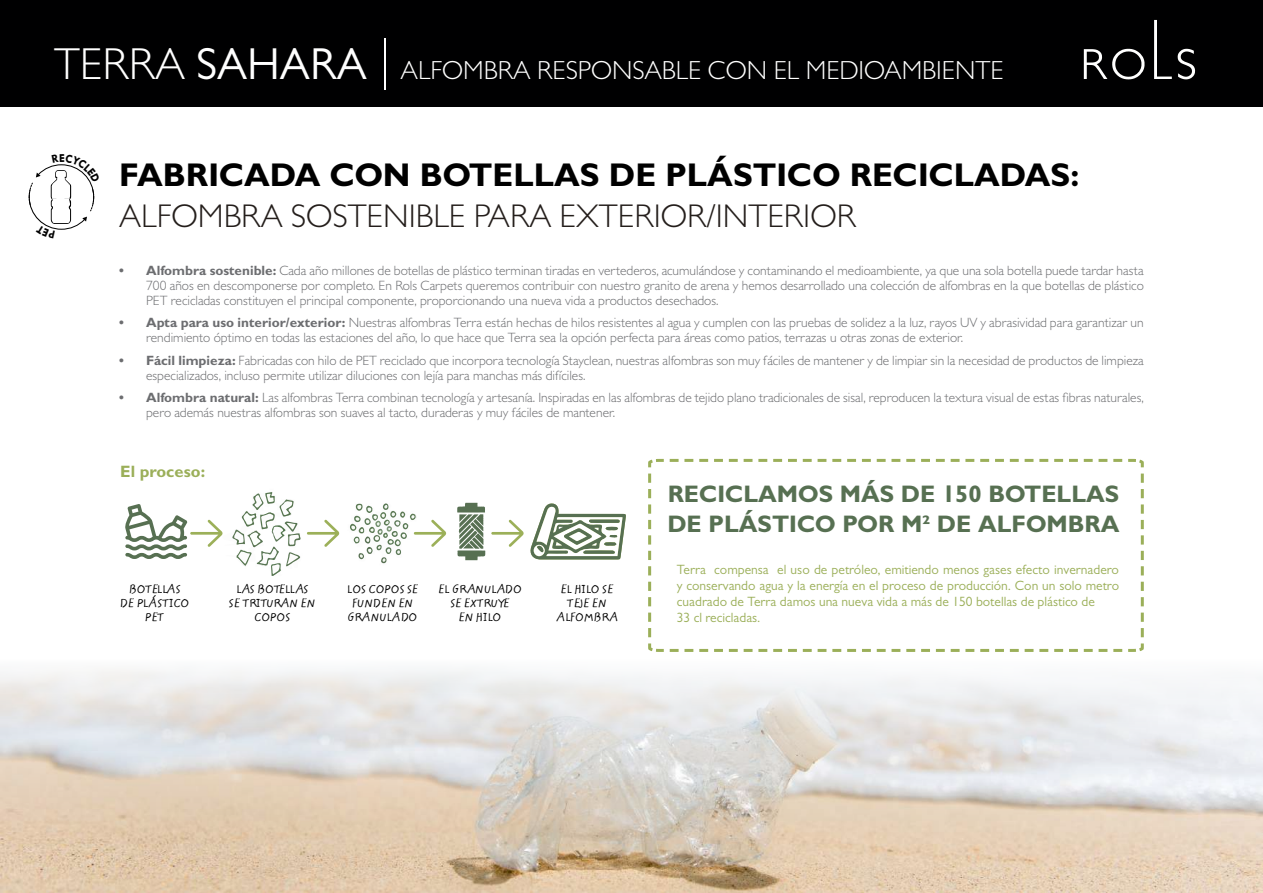
<style>
.page{position:relative;width:1263px;height:893px;background:#fff}
.page>*{position:absolute;margin:0;border:0;box-sizing:border-box;transform-origin:0 0}
.t1{font:700 33px "Gill Sans MT Pro";color:#000}
.t2{font:300 33px "Gill Sans MT Pro";color:#241e1b}
.t3{font:300 26.25px "Gill Sans MT Pro";color:#fff}
.t4{font:700 24px/30px "Gill Sans MT Pro";color:#577052}
.t5{font:700 16.5px "Gill Sans MT Pro";color:#9baf59}
.t6{font:300 13.5px/15px "Gill Sans MT Pro";color:#6c6d70}
.t7{font:13.5px/16.2px "Gill Sans MT Pro";color:#9baf59}
.t8{font:11.55px/13.8px "ITC Zemke Hand W01";color:#000;text-align:center}
.s1{font-size:45px}
.s2{font-weight:400;font-size:45px}
.s3{font-weight:700}
</style>
<div class="page">
<div style="left:0;top:0;width:1263px;height:106px;background:#000001"></div>
<svg style="left:1154px;top:20px;width:41px;height:59px"></svg>
<svg style="left:1084px;top:49px;width:61px;height:30px"></svg>
<img style="left:0;top:670px;width:1263px;height:223px">
<svg style="left:648px;top:458px;width:496px;height:194px"></svg>
<svg style="left:457px;top:503px;width:28px;height:57px"></svg>
<svg style="left:491px;top:503px;width:135px;height:56px"></svg>
<svg style="left:350px;top:503px;width:96px;height:61px"></svg>
<svg style="left:125px;top:492px;width:214px;height:84px"></svg>
<hr style="left:384px;top:38px;width:1px;height:51px;background:#fff">
<svg style="left:29px;top:164px;width:66px;height:66px"></svg>
<h2 class="t3" style="left:54px;top:54px;width:951px"><span class="s1">TERRA</span> <span class="s2">SAHARA</span> ALFOMBRA RESPONSABLE CON EL MEDIOAMBIENTE</h2>
<h1 class="t1" style="left:119px;top:155px;width:962px">FABRICADA CON BOTELLAS DE PLÁSTICO RECICLADAS:</h1>
<h1 class="t2" style="left:119px;top:196px;width:738px">ALFOMBRA SOSTENIBLE PARA EXTERIOR/INTERIOR</h1>
<p class="t6" style="left:146px;top:262px;width:999px;text-align:justify;text-indent:-27px"><span class="s3">• Alfombra sostenible:</span> Cada año millones de botellas de plástico terminan tiradas en vertederos, acumulándose y contaminando el medioambiente, ya que una sola botella puede tardar hasta 700 años en descomponerse por completo. En Rols Carpets queremos contribuir con nuestro granito de arena y hemos desarrollado una colección de alfombras en la que botellas de plástico PET recicladas constituyen el principal componente, proporcionando una nueva vida a productos desechados.</p>
<p class="t6" style="left:146px;top:315px;width:999px;text-indent:-27px"><span class="s3">• Apta para uso interior/exterior:</span> Nuestras alfombras Terra están hechas de hilos resistentes al agua y cumplen con las pruebas de solidez a la luz, rayos UV y abrasividad para garantizar un rendimiento óptimo en todas las estaciones del año, lo que hace que Terra sea la opción perfecta para áreas como patios, terrazas u otras zonas de exterior.</p>
<p class="t6" style="left:146px;top:352px;width:999px;text-indent:-27px"><span class="s3">• Fácil limpieza:</span> Fabricadas con hilo de PET reciclado que incorpora tecnología Stayclean, nuestras alfombras son muy fáciles de mantener y de limpiar sin la necesidad de productos de limpieza especializados, incluso permite utilizar diluciones con lejía para manchas más difíciles.</p>
<p class="t6" style="left:146px;top:390px;width:999px;text-indent:-27px"><span class="s3">• Alfombra natural:</span> Las alfombras Terra combinan tecnología y artesanía. Inspiradas en las alfombras de tejido plano tradicionales de sisal, reproducen la textura visual de estas fibras naturales, pero además nuestras alfombras son suaves al tacto, duraderas y muy fáciles de mantener.</p>
<p class="t5" style="left:120px;top:461px;width:86px">El proceso:</p>
<p class="t8" style="left:229px;top:583px;width:88px">LAS BOTELLAS<br>SE TRITURAN EN<br>COPOS</p>
<p class="t8" style="left:438px;top:583px;width:85px">EL GRANULADO<br>SE EXTRUYE<br>EN HILO</p>
<p class="t8" style="left:120px;top:583px;width:71px">BOTELLAS<br>DE PLÁSTICO<br>PET</p>
<p class="t8" style="left:556px;top:583px;width:64px">EL HILO SE<br>TEJE EN<br>ALFOMBRA</p>
<p class="t8" style="left:347px;top:583px;width:73px">LOS COPOS SE<br>FUNDEN EN<br>GRANULADO</p>
<h3 class="t4" style="left:667px;top:478px;width:454px">RECICLAMOS MÁS DE 150 BOTELLAS<br>DE PLÁSTICO POR M2 DE ALFOMBRA</h3>
<p class="t7" style="left:677px;top:561px;width:444px">Terra compensa el uso de petróleo, emitiendo menos gases efecto invernadero y conservando agua y la energía en el proceso de producción. Con un solo metro cuadrado de Terra damos una nueva vida a más de 150 botellas de plástico de<br>33 cl recicladas.</p>
</div>
